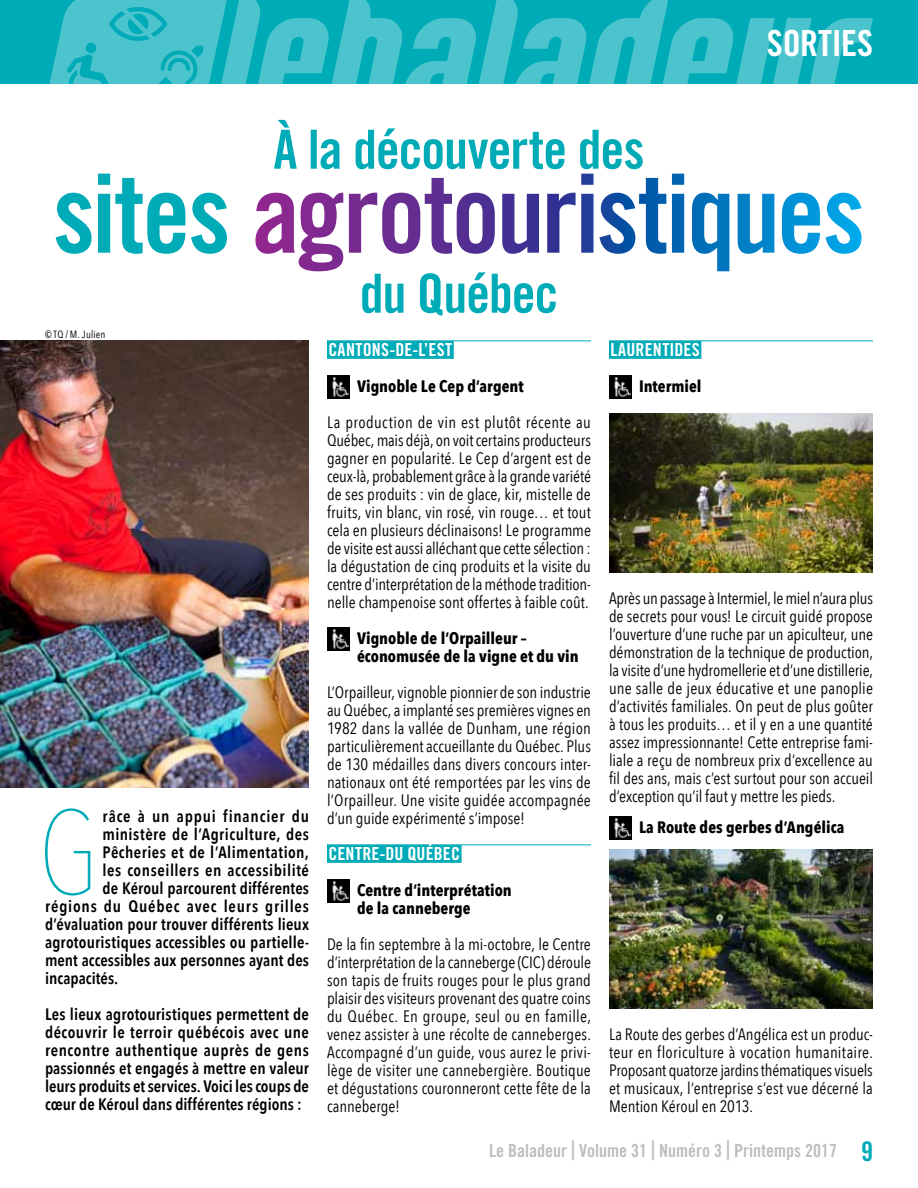
<style>
.page{position:relative;width:918px;height:1188px;background:#fff}
.page>*{position:absolute;margin:0;border:0;box-sizing:border-box;transform-origin:0 0}
.t1{font:200 118.2px "Avenir Next Condensed";color:#00abb8}
.t2{font:36px "Trade Gothic Bold Cond Twenty";color:#fff}
.t3{font:18px "Trade Gothic Bold Cond Twenty";color:#bcbec0}
.t4{font:18px "Trade Gothic Bold Cond Twenty";letter-spacing:.01em;color:#fff}
.t5{font:16.5px/18px "Avenir Next Condensed";color:#000;text-align:justify}
.t6{font:600 16.5px/18px "Avenir Next Condensed";letter-spacing:.01em;color:#000;text-align:justify}
.t7{font:700 16.5px/18px "Avenir Next Condensed";color:#000}
.t8{font:600 16.5px "Avenir Next Condensed";letter-spacing:.03em;color:#000}
.t9{font:10.5px "Avenir Next Condensed";letter-spacing:.015em;color:#000}
.s1{font-size:27px}
.s2{font-size:27px;color:#00abb8}
</style>
<div class="page">
<div style="left:0;top:0;width:918px;height:84px;background:#00abb8"></div>
<hr style="left:327px;top:340px;width:264px;height:1px;background:#00abb8">
<div style="left:327px;top:341px;width:127px;height:18px;background:#00abb8"></div>
<hr style="left:327px;top:844px;width:264px;height:1px;background:#00abb8">
<div style="left:327px;top:845px;width:135px;height:18px;background:#00abb8"></div>
<img style="left:327px;top:375px;width:23px;height:23px">
<img style="left:327px;top:627px;width:23px;height:23px">
<img style="left:327px;top:879px;width:23px;height:23px">
<hr style="left:609px;top:340px;width:264px;height:1px;background:#00abb8">
<div style="left:609px;top:341px;width:92px;height:18px;background:#00abb8"></div>
<img style="left:609px;top:375px;width:23px;height:23px">
<img style="left:609px;top:413px;width:264px;height:159px">
<img style="left:609px;top:816px;width:23px;height:23px">
<img style="left:609px;top:850px;width:264px;height:159px">
<svg style="left:362px;top:272px;width:194px;height:44px"></svg>
<svg style="left:49px;top:0;width:824px;height:254px"></svg>
<img style="left:0;top:340px;width:309px;height:448px">
<svg style="left:299px;top:174px;width:563px;height:97px"></svg>
<h2 class="t2" style="left:767px;top:21px;width:16px">SORTIES</h2>
<p class="t9" style="left:45px;top:325px;width:62px">© TQ / M. Julien</p>
<h1 class="t1" style="left:38px;top:782px;width:63px">G</h1>
<p class="t6" style="left:103px;top:807px;width:208px">râce à un appui financier du</p>
<p class="t8" style="left:103px;top:820px;width:208px">ministère de l’Agriculture, des</p>
<p class="t6" style="left:103px;top:843px;width:208px">Pêcheries et de l’Alimentation,</p>
<p class="t6" style="left:103px;top:861px;width:208px">les conseillers en accessibilité</p>
<p class="t6" style="left:103px;top:879px;width:208px">de Kéroul parcourent différentes</p>
<p class="t6" style="left:45px;top:897px;width:265px">régions du Québec avec leurs grilles</p>
<p class="t6" style="left:45px;top:915px;width:266px">d’évaluation pour trouver différents lieux</p>
<p class="t6" style="left:45px;top:933px;width:266px">agrotouristiques accessibles ou partielle-</p>
<p class="t6" style="left:45px;top:951px;width:265px">ment accessibles aux personnes ayant des</p>
<p class="t6" style="left:45px;top:969px;width:75px">incapacités.</p>
<p class="t6" style="left:45px;top:1005px;width:265px">Les lieux agrotouristiques permettent de découvrir le terroir québécois avec une rencontre authentique auprès de gens passionnés et engagés à mettre en valeur leurs produits et services. Voici les coups de cœur de Kéroul dans différentes régions :</p>
<p class="t4" style="left:328px;top:339px;width:19px">CANTONS</p>
<p class="t4" style="left:390px;top:339px;width:56px">-DE-L’EST</p>
<p class="t7" style="left:357px;top:377px;width:168px">Vignoble Le Cep d’argent</p>
<p class="t5" style="left:327px;top:413px;width:266px">La production de vin est plutôt récente au Québec, mais déjà, on voit certains producteurs gagner en popularité. Le Cep d’argent est de ceux-là, probablement grâce à la grande variété de ses produits : vin de glace, kir, mistelle de fruits, vin blanc, vin rosé, vin rouge… et tout cela en plusieurs déclinaisons! Le programme de visite est aussi alléchant que cette sélection : la dégustation de cinq produits et la visite du centre d’interprétation de la méthode tradition&shy;nelle champenoise sont offertes à faible coût.</p>
<p class="t7" style="left:357px;top:629px;width:223px">Vignoble de l’Orpailleur – économusée de la vigne et du vin</p>
<p class="t5" style="left:327px;top:683px;width:265px">L’Orpailleur, vignoble pionnier de son industrie au Québec, a implanté ses premières vignes en 1982 dans la vallée de Dunham, une région particulièrement accueillante du Québec. Plus de 130 médailles dans divers concours inter&shy;nationaux ont été remportées par les vins de l’Orpailleur. Une visite guidée accompagnée d’un guide expérimenté s’impose!</p>
<p class="t4" style="left:328px;top:843px;width:19px">CENTRE</p>
<p class="t4" style="left:379px;top:843px;width:47px">-DU QUÉBEC</p>
<p class="t7" style="left:357px;top:881px;width:156px">Centre d’interprétation de la canneberge</p>
<p class="t5" style="left:327px;top:935px;width:266px">De la fin septembre à la mi-octobre, le Centre d’interprétation de la canneberge (CIC) déroule son tapis de fruits rouges pour le plus grand plaisir des visiteurs provenant des quatre coins du Québec. En groupe, seul ou en famille, venez assister à une récolte de canneberges.<br>Accompagné d’un guide, vous aurez le privi&shy;lège de visiter une cannebergière. Boutique et dégustations couronneront cette fête de la canneberge!</p>
<p class="t4" style="left:610px;top:339px;width:17px">LAURENTIDES</p>
<p class="t7" style="left:639px;top:377px;width:64px">Intermiel</p>
<p class="t5" style="left:609px;top:588px;width:266px">Après un passage à Intermiel, le miel n’aura plus de secrets pour vous! Le circuit guidé propose l’ouverture d’une ruche par un apiculteur, une démonstration de la technique de production, la visite d’une hydromellerie et d’une distillerie, une salle de jeux éducative et une panoplie d’activités familiales. On peut de plus goûter à tous les produits… et il y en a une quantité assez impressionnante! Cette entreprise fami&shy;liale a reçu de nombreux prix d’excellence au fil des ans, mais c’est surtout pour son accueil d’exception qu’il faut y mettre les pieds.</p>
<p class="t7" style="left:639px;top:818px;width:207px">La Route des gerbes d’Angélica</p>
<p class="t5" style="left:609px;top:1025px;width:265px">La Route des gerbes d’Angélica est un produc&shy;teur en floriculture à vocation humanitaire.<br>Proposant quatorze jardins thématiques visuels et musicaux, l’entreprise s’est vue décerné la Mention Kéroul en 2013.</p>
<p class="t3" style="left:489px;top:1139px;width:385px">LE BALADEUR <span class="s1">|</span> VOLUME 31 <span class="s1">|</span> NUMÉRO 3 <span class="s1">|</span> PRINTEMPS 2017 <span class="s2">9</span></p>
</div>
